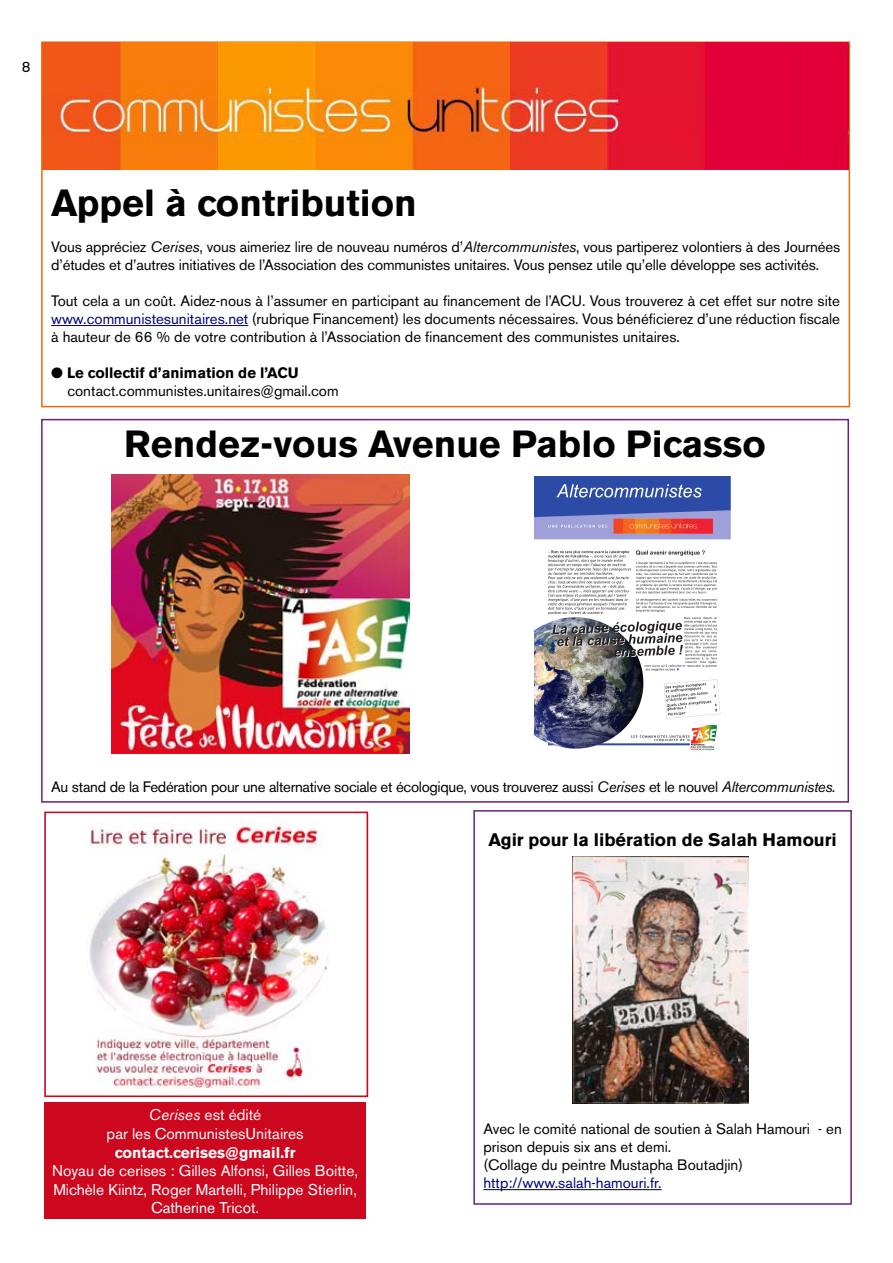
<style>
.page{position:relative;width:893px;height:1263px;background:#fff}
.page>*{position:absolute;margin:0;border:0;box-sizing:border-box;transform-origin:0 0}
.t1{font:700 37.5px "Akzidenz Grotesk BE";color:#000}
.t2{font:700 18px "Akzidenz Grotesk BE";color:#000}
.t3{font:15.45px/18.6px "Akzidenz Grotesk BE";color:#fff;text-align:center}
.t4{font:700 15.45px "Akzidenz Grotesk BE";color:#fff}
.t5{font:15px/18px "Akzidenz Grotesk BE";letter-spacing:-.01em;color:#000}
.t6{font:15px "Akzidenz Grotesk BE";color:#000080}
.s1{font-style:italic}
.s2{color:#000080}
.s3{font-weight:700}
</style>
<div class="page">
<div style="left:45px;top:1102px;width:321px;height:117px;background:#cd071e"></div>
<hr style="left:51px;top:325px;width:197px;height:1px;background:#000080">
<img style="left:42px;top:43px;width:807px;height:126px">
<div style="left:41px;top:419px;width:808px;height:384px;border:2px solid #6d1f80"></div>
<img style="left:112px;top:475px;width:298px;height:279px">
<img style="left:534px;top:476px;width:197px;height:275px">
<hr style="left:483px;top:1189px;width:179px;height:1px;background:#000">
<div style="left:473px;top:810px;width:379px;height:395px;border:2px solid #6d1f80"></div>
<img style="left:572px;top:857px;width:177px;height:246px">
<img style="left:88px;top:822px;width:241px;height:267px">
<div style="left:44px;top:811px;width:324px;height:286px;border:2px solid #cd071e"></div>
<p class="t5" style="left:22px;top:58px;width:10px">8</p>
<h1 class="t1" style="left:51px;top:181px;width:367px">Appel à contribution</h1>
<p class="t5" style="left:51px;top:238px;width:790px">Vous appréciez <span class="s1">Cerises</span>, vous aimeriez lire de nouveau numéros d’<span class="s1">Altercommunistes</span>, vous partiperez volontiers à des Journées d’études et d’autres initiatives de l’Association des communistes unitaires. Vous pensez utile qu’elle développe ses activités.</p>
<p class="t5" style="left:51px;top:292px;width:790px;text-align:justify">Tout cela a un coût. Aidez-nous à l’assumer en participant au financement de l’ACU. Vous trouverez à cet effet sur notre site <span class="s2">www.communistesunitaires.net</span> (rubrique Financement) les documents nécessaires. Vous bénéficierez d’une réduction fiscale à hauteur de 66 % de votre contribution à l’Association de financement des communistes unitaires.</p>
<p class="t5" style="left:67px;top:364px;width:273px;text-indent:-16px">● <span class="s3">Le collectif d’animation de l’ACU </span>contact.communistes.unitaires@gmail.com</p>
<h1 class="t1" style="left:124px;top:422px;width:643px">Rendez-vous Avenue Pablo Picasso</h1>
<p class="t5" style="left:51px;top:778px;width:786px">Au stand de la Fedération pour une alternative sociale et écologique, vous trouverez aussi <span class="s1">Cerises</span> et le nouvel <span class="s1">Altercommunistes.</span></p>
<p class="t2" style="left:488px;top:829px;width:350px">Agir pour la libération de Salah Hamouri</p>
<p class="t3" style="left:107px;top:1106px;width:198px"><span class="s1">Cerises</span> est édité<br>par les CommunistesUnitaires</p>
<p class="t4" style="left:115px;top:1143px;width:182px">contact.cerises@gmail.fr</p>
<p class="t3" style="left:52px;top:1161px;width:307px">Noyau de cerises : Gilles Alfonsi, Gilles Boitte,<br>Michèle Kiintz, Roger Martelli, Philippe Stierlin,<br>Catherine Tricot.</p>
<p class="t5" style="left:483px;top:1120px;width:360px">Avec le comité national de soutien à Salah Hamouri - en prison depuis six ans et demi.<br>(Collage du peintre Mustapha Boutadjin)</p>
<p class="t6" style="left:483px;top:1174px;width:180px">http://www.salah-hamouri.fr.</p>
</div>
